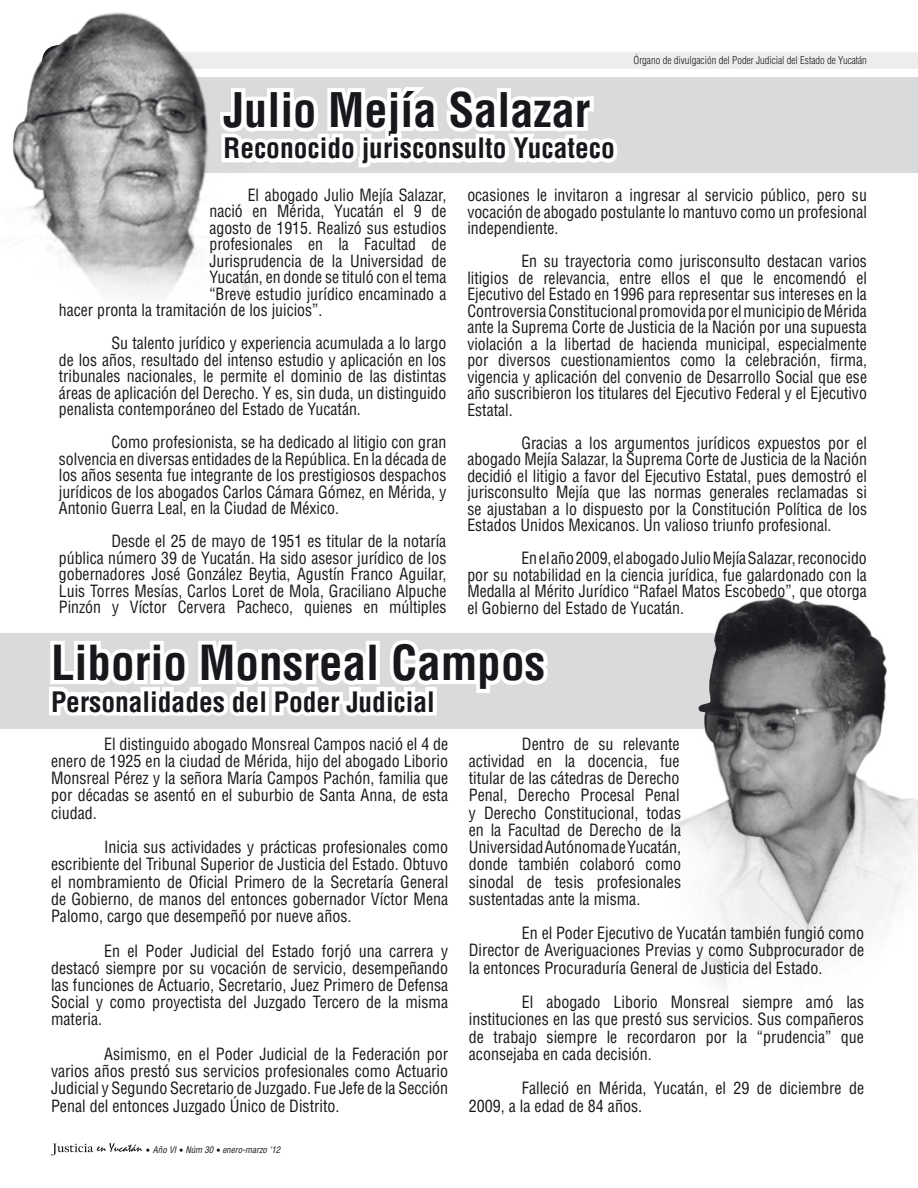
<style>
.page{position:relative;width:918px;height:1188px;background:#fff}
.page>*{position:absolute;margin:0;border:0;box-sizing:border-box;transform-origin:0 0}
.t1{font:700 condensed 47.1px "Helvetica LT Std";color:#1a171c}
.t2{font:700 condensed 46.5px "Helvetica LT Std";color:#1a171c}
.t3{font:700 condensed 27.45px "Helvetica LT Std";color:#1a171c}
.t4{font:condensed 16.5px/16.5px "Helvetica LT Std";color:#1a171c;text-align:justify;scale:.96 1}
.t5{font:condensed 16.5px/17.2px "Helvetica LT Std";color:#1a171c;text-align:justify}
.t6{font:300 condensed 10.5px "Helvetica LT Std";color:#1a171c}
.t7{font:italic condensed 8.85px "Helvetica LT Std";color:#1a171c}
</style>
<div class="page">
<div style="left:278px;top:52px;width:640px;height:17px;background:#ededee"></div>
<div style="left:174px;top:78px;width:744px;height:95px;background:#d9dadb"></div>
<div style="left:0;top:634px;width:796px;height:95px;background:#d9dadb"></div>
<img style="left:12px;top:12px;width:266px;height:286px">
<img style="left:622px;top:597px;width:296px;height:391px">
<svg style="left:45px;top:633px;width:506px;height:83px"></svg>
<div style="left:425px;top:687px;width:12px;height:28px;border:8px solid #fff"></div>
<svg style="left:216px;top:83px;width:401px;height:169px"></svg>
<p class="t6" style="left:634px;top:54px;width:235px">Órgano de divulgación del Poder Judicial del Estado de Yucatán</p>
<h2 class="t2" style="left:224px;top:81px;width:368px">Julio Mejía Salazar</h2>
<h3 class="t3" style="left:224px;top:131px;width:393px">Reconocido jurisconsulto Yucateco</h3>
<p class="t4" style="left:467px;top:187px;width:418px">ocasiones le invitaron a ingresar al servicio público, pero su vocación de abogado postulante lo mantuvo como un profesional independiente.</p>
<p class="t4" style="left:467px;top:253px;width:418px;text-indent:54px">En su trayectoria como jurisconsulto destacan varios litigios de relevancia, entre ellos el que le encomendó el Ejecutivo del Estado en 1996 para representar sus intereses en la Controversia Constitucional promovida por el municipio de Mérida ante la Suprema Corte de Justicia de la Nación por una supuesta violación a la libertad de hacienda municipal, especialmente por diversos cuestionamientos como la celebración, firma, vigencia y aplicación del convenio de Desarrollo Social que ese año suscribieron los titulares del Ejecutivo Federal y el Ejecutivo Estatal.</p>
<p class="t4" style="left:467px;top:434px;width:418px;text-indent:54px">Gracias a los argumentos jurídicos expuestos por el abogado Mejía Salazar, la Suprema Corte de Justicia de la Nación decidió el litigio a favor del Ejecutivo Estatal, pues demostró el jurisconsulto Mejía que las normas generales reclamadas si se ajustaban a lo dispuesto por la Constitución Política de los Estados Unidos Mexicanos. Un valioso triunfo profesional.</p>
<p class="t4" style="left:467px;top:550px;width:418px;text-indent:54px">En el año 2009, el abogado Julio Mejía Salazar, reconocido por su notabilidad en la ciencia jurídica, fue galardonado con la Medalla al Mérito Jurídico “Rafael Matos Escobedo”, que otorga el Gobierno del Estado de Yucatán.</p>
<p class="t4" style="left:248px;top:186px;width:208px">El abogado Julio Mejía Salazar,</p>
<p class="t4" style="left:209px;top:203px;width:248px">nació en Mérida, Yucatán el 9 de</p>
<p class="t4" style="left:209px;top:219px;width:248px">agosto de 1915. Realizó sus estudios</p>
<p class="t4" style="left:209px;top:236px;width:248px">profesionales en la Facultad de</p>
<p class="t4" style="left:209px;top:252px;width:248px">Jurisprudencia de la Universidad de</p>
<p class="t4" style="left:209px;top:269px;width:248px">Yucatán, en donde se tituló con el tema</p>
<p class="t4" style="left:209px;top:285px;width:248px">“Breve estudio jurídico encaminado a</p>
<p class="t4" style="left:59px;top:302px;width:276px">hacer pronta la tramitación de los juicios”.</p>
<p class="t4" style="left:59px;top:335px;width:405px;text-indent:52px">Su talento jurídico y experiencia acumulada a lo largo de los años, resultado del intenso estudio y aplicación en los tribunales nacionales, le permite el dominio de las distintas áreas de aplicación del Derecho. Y es, sin duda, un distinguido penalista contemporáneo del Estado de Yucatán.</p>
<p class="t4" style="left:59px;top:434px;width:405px;text-indent:52px">Como profesionista, se ha dedicado al litigio con gran solvencia en diversas entidades de la República. En la década de los años sesenta fue integrante de los prestigiosos despachos jurídicos de los abogados Carlos Cámara Gómez, en Mérida, y Antonio Guerra Leal, en la Ciudad de México.</p>
<p class="t4" style="left:59px;top:533px;width:405px;text-indent:52px">Desde el 25 de mayo de 1951 es titular de la notaría pública número 39 de Yucatán. Ha sido asesor jurídico de los gobernadores José González Beytia, Agustín Franco Aguilar, Luis Torres Mesías, Carlos Loret de Mola, Graciliano Alpuche Pinzón y Víctor Cervera Pacheco, quienes en múltiples</p>
<h1 class="t1" style="left:51px;top:633px;width:496px">Liborio Monsreal Campos</h1>
<h3 class="t3" style="left:51px;top:684px;width:385px">Personalidades del Poder Judicial</h3>
<p class="t5" style="left:51px;top:735px;width:399px;text-indent:53px">El distinguido abogado Monsreal Campos nació el 4 de enero de 1925 en la ciudad de Mérida, hijo del abogado Liborio Monsreal Pérez y la señora María Campos Pachón, familia que por décadas se asentó en el suburbio de Santa Anna, de esta ciudad.</p>
<p class="t5" style="left:51px;top:838px;width:399px;text-indent:53px">Inicia sus actividades y prácticas profesionales como escribiente del Tribunal Superior de Justicia del Estado. Obtuvo el nombramiento de Oficial Primero de la Secretaría General de Gobierno, de manos del entonces gobernador Víctor Mena Palomo, cargo que desempeñó por nueve años.</p>
<p class="t5" style="left:51px;top:942px;width:399px;text-indent:53px">En el Poder Judicial del Estado forjó una carrera y destacó siempre por su vocación de servicio, desempeñando las funciones de Actuario, Secretario, Juez Primero de Defensa Social y como proyectista del Juzgado Tercero de la misma materia.</p>
<p class="t5" style="left:51px;top:1045px;width:399px;text-indent:53px">Asimismo, en el Poder Judicial de la Federación por varios años prestó sus servicios profesionales como Actuario Judicial y Segundo Secretario de Juzgado. Fue Jefe de la Sección Penal del entonces Juzgado Único de Distrito.</p>
<p class="t7" style="left:153px;top:1144px;width:129px">Año VI Núm 30 enero-marzo ‘12</p>
<p class="t5" style="left:469px;top:735px;width:214px;text-indent:53px">Dentro de su relevante actividad en la docencia, fue titular de las cátedras de Derecho Penal, Derecho Procesal Penal y Derecho Constitucional, todas en la Facultad de Derecho de la Universidad Autónoma de Yucatán, donde también colaboró como sinodal de tesis profesionales sustentadas ante la misma.</p>
<p class="t5" style="left:469px;top:925px;width:397px;text-indent:53px">En el Poder Ejecutivo de Yucatán también fungió como Director de Averiguaciones Previas y como Subprocurador de la entonces Procuraduría General de Justicia del Estado.</p>
<p class="t5" style="left:469px;top:994px;width:397px;text-indent:53px">El abogado Liborio Monsreal siempre amó las instituciones en las que prestó sus servicios. Sus compañeros de trabajo siempre le recordaron por la “prudencia” que aconsejaba en cada decisión.</p>
<p class="t5" style="left:469px;top:1080px;width:397px;text-indent:53px">Falleció en Mérida, Yucatán, el 29 de diciembre de<br>2009, a la edad de 84 años.</p>
</div>
